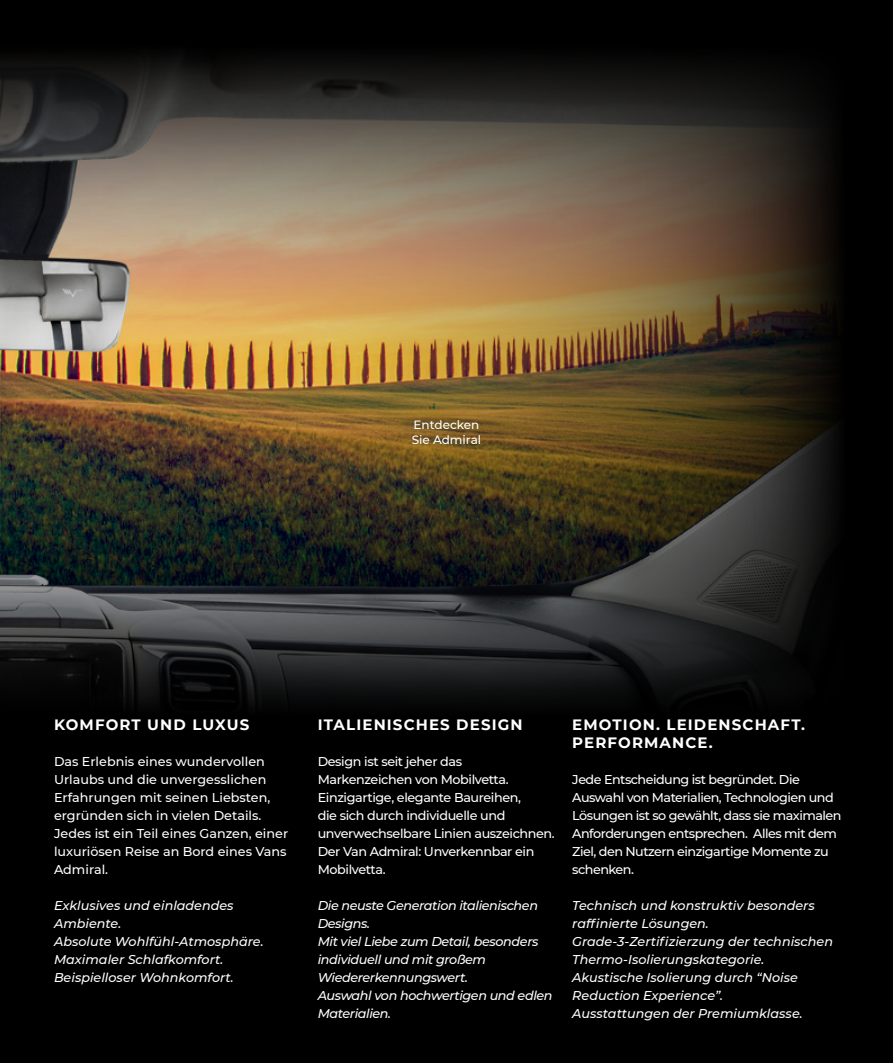
<style>
.page{position:relative;width:893px;height:1063px;background:#000}
.page>*{position:absolute;margin:0;border:0;box-sizing:border-box;transform-origin:0 0}
.t1{font:700 15px/18px "Montserrat";letter-spacing:.075em;color:#fff}
.t2{font:500 12.75px/18px "Montserrat";letter-spacing:-.03em;color:#fff}
.t3{font:italic 500 12.75px/18px "Montserrat";color:#fff}
.t4{font:500 12.75px/18px "Montserrat";color:#fff}
.t5{font:italic 500 12.75px/18px "Montserrat";letter-spacing:-.03em;color:#fff}
.t6{font:500 12px/14.4px "Montserrat";color:#fff}
</style>
<div class="page">
<img style="left:0;top:55px;width:837px;height:652px">
<p class="t6" style="left:412px;top:417px;width:71px">Entdecken<br>Sie Admiral</p>
<p class="t1" style="left:54px;top:715px;width:197px">KOMFORT UND LUXUS</p>
<p class="t4" style="left:54px;top:752px;width:236px">Das Erlebnis eines wundervollen<br>Urlaubs und die unvergesslichen<br>Erfahrungen mit seinen Liebsten, ergründen sich in vielen Details.<br>Jedes ist ein Teil eines Ganzen, einer luxuriösen Reise an Bord eines Vans<br>Admiral.</p>
<p class="t3" style="left:54px;top:896px;width:211px">Exklusives und einladendes<br>Ambiente.<br>Absolute Wohlfühl-Atmosphäre.<br>Maximaler Schlafkomfort.<br>Beispielloser Wohnkomfort.</p>
<p class="t1" style="left:318px;top:715px;width:206px">ITALIENISCHES DESIGN</p>
<p class="t2" style="left:318px;top:752px;width:239px">Design ist seit jeher das<br>Markenzeichen von Mobilvetta.<br>Einzigartige, elegante Baureihen,<br>die sich durch individuelle und unverwechselbare Linien auszeichnen.<br>Der Van Admiral: Unverkennbar ein<br>Mobilvetta.</p>
<p class="t5" style="left:318px;top:896px;width:236px">Die neuste Generation italienischen<br>Designs.<br>Mit viel Liebe zum Detail, besonders individuell und mit großem<br>Wiedererkennungswert.<br>Auswahl von hochwertigen und edlen<br>Materialien.</p>
<p class="t1" style="left:572px;top:715px;width:234px">EMOTION. LEIDENSCHAFT.<br>PERFORMANCE.</p>
<p class="t2" style="left:572px;top:770px;width:271px">Jede Entscheidung ist begründet. Die Auswahl von Materialien, Technologien und Lösungen ist so gewählt, dass sie maximalen Anforderungen entsprechen. Alles mit dem Ziel, den Nutzern einzigartige Momente zu schenken.</p>
<p class="t3" style="left:572px;top:896px;width:262px">Technisch und konstruktiv besonders raffinierte Lösungen.<br>Grade-3-Zertifizierzung der technischen Thermo-Isolierungskategorie.<br>Akustische Isolierung durch “Noise Reduction Experience”.<br>Ausstattungen der Premiumklasse.</p>
</div>
